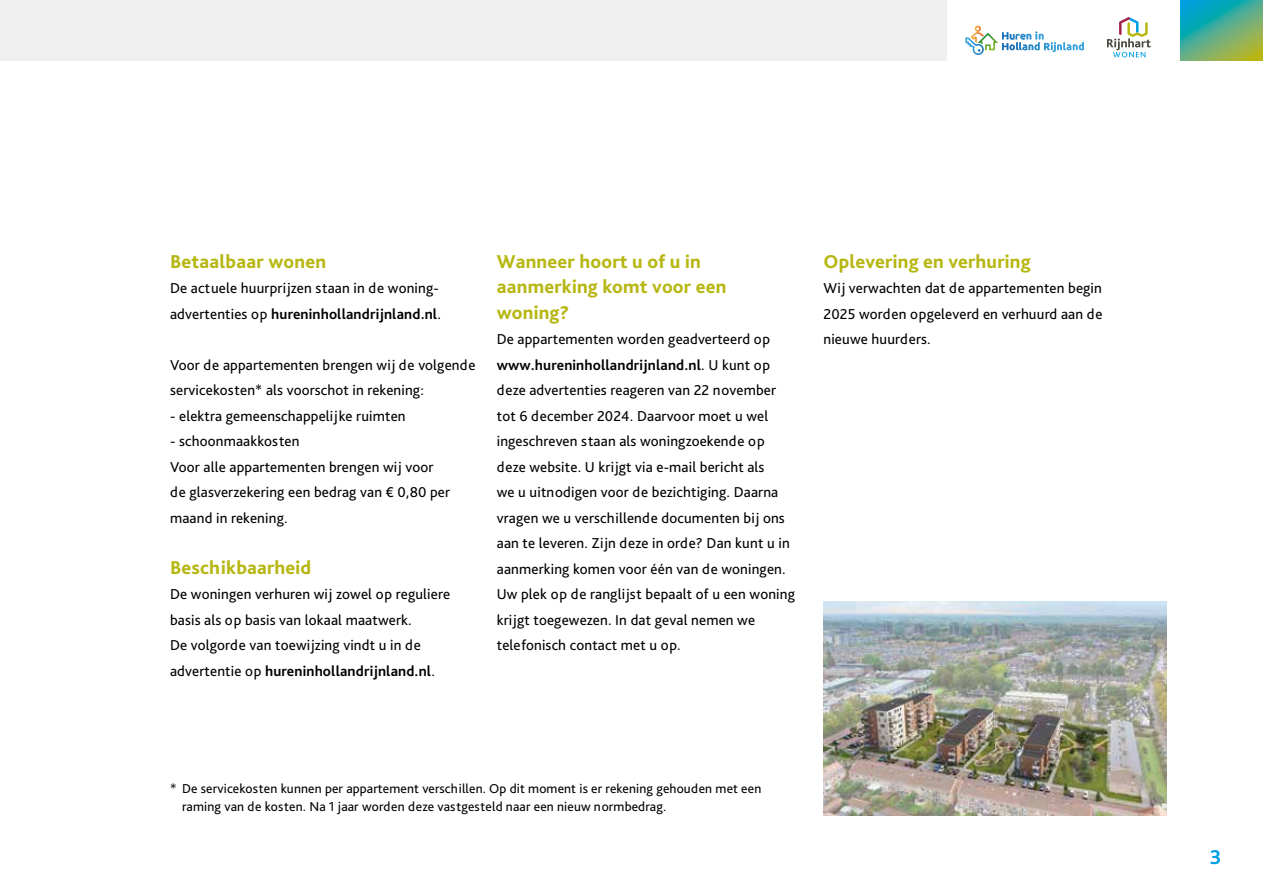
<style>
.page{position:relative;width:1263px;height:893px;background:#fff}
.page>*{position:absolute;margin:0;border:0;box-sizing:border-box;transform-origin:0 0}
.t1{font:700 21px "Bliss Pro";color:#009fe3}
.t2{font:800 19.5px/25.5px "Bliss Pro";letter-spacing:.01em;color:#b7b713}
.t3{font:15px/25.5px "Bliss Pro";letter-spacing:.01em;color:#000}
.t4{font:13.5px/18px "Bliss Pro";letter-spacing:.01em;color:#000}
.s1{font-weight:700}
</style>
<div class="page">
<div style="left:0;top:0;width:946px;height:61px;background:#ededed"></div>
<svg style="left:1180px;top:0;width:83px;height:61px;background:#53ad87"></svg>
<svg style="left:1107px;top:17px;width:44px;height:40px"></svg>
<img style="left:823px;top:602px;width:343px;height:213px">
<svg style="left:965px;top:26px;width:119px;height:29px"></svg>
<h2 class="t2" style="left:170px;top:248px;width:157px">Betaalbaar wonen</h2>
<p class="t3" style="left:170px;top:275px;width:272px">De actuele huurprijzen staan in de woning&shy;advertenties op <span class="s1">hureninhollandrijnland.nl</span>.</p>
<p class="t3" style="left:170px;top:352px;width:307px">Voor de appartementen brengen wij de volgende servicekosten* als voorschot in rekening:</p>
<p class="t3" style="left:170px;top:403px;width:237px">- elektra gemeenschappelijke ruimten</p>
<p class="t3" style="left:170px;top:428px;width:282px">- schoonmaakkosten<br>Voor alle appartementen brengen wij voor de glasverzekering een bedrag van € 0,80 per maand in rekening.</p>
<h2 class="t2" style="left:170px;top:554px;width:143px">Beschikbaarheid</h2>
<p class="t3" style="left:170px;top:581px;width:281px">De woningen verhuren wij zowel op reguliere basis als op basis van lokaal maatwerk.<br>De volgorde van toewijzing vindt u in de advertentie op <span class="s1">hureninhollandrijnland.nl</span>.</p>
<h2 class="t2" style="left:497px;top:248px;width:231px">Wanneer hoort u of u in aanmerking komt voor een woning?</h2>
<p class="t3" style="left:497px;top:326px;width:300px">De appartementen worden geadverteerd op <span class="s1">www.hureninhollandrijnland.nl</span>. U kunt op deze advertenties reageren van 22 november tot 6 december 2024. Daarvoor moet u wel ingeschreven staan als woningzoekende op deze website. U krijgt via e-mail bericht als<br>we u uitnodigen voor de bezichtiging. Daarna vragen we u verschillende documenten bij ons aan te leveren. Zijn deze in orde? Dan kunt u in aanmerking komen voor één van de woningen.<br>Uw plek op de ranglijst bepaalt of u een woning krijgt toegewezen. In dat geval nemen we telefonisch contact met u op.</p>
<h2 class="t2" style="left:823px;top:248px;width:209px">Oplevering en verhuring</h2>
<p class="t3" style="left:823px;top:275px;width:281px;text-align:justify">Wij verwachten dat de appartementen begin 2025 worden opgeleverd en verhuurd aan de nieuwe huurders.</p>
<p class="t4" style="left:182px;top:779px;width:581px;text-indent:-12px">* De servicekosten kunnen per appartement verschillen. Op dit moment is er rekening gehouden met een raming van de kosten. Na 1 jaar worden deze vastgesteld naar een nieuw normbedrag.</p>
<h1 class="t1" style="left:1210px;top:844px;width:13px">3</h1>
</div>
